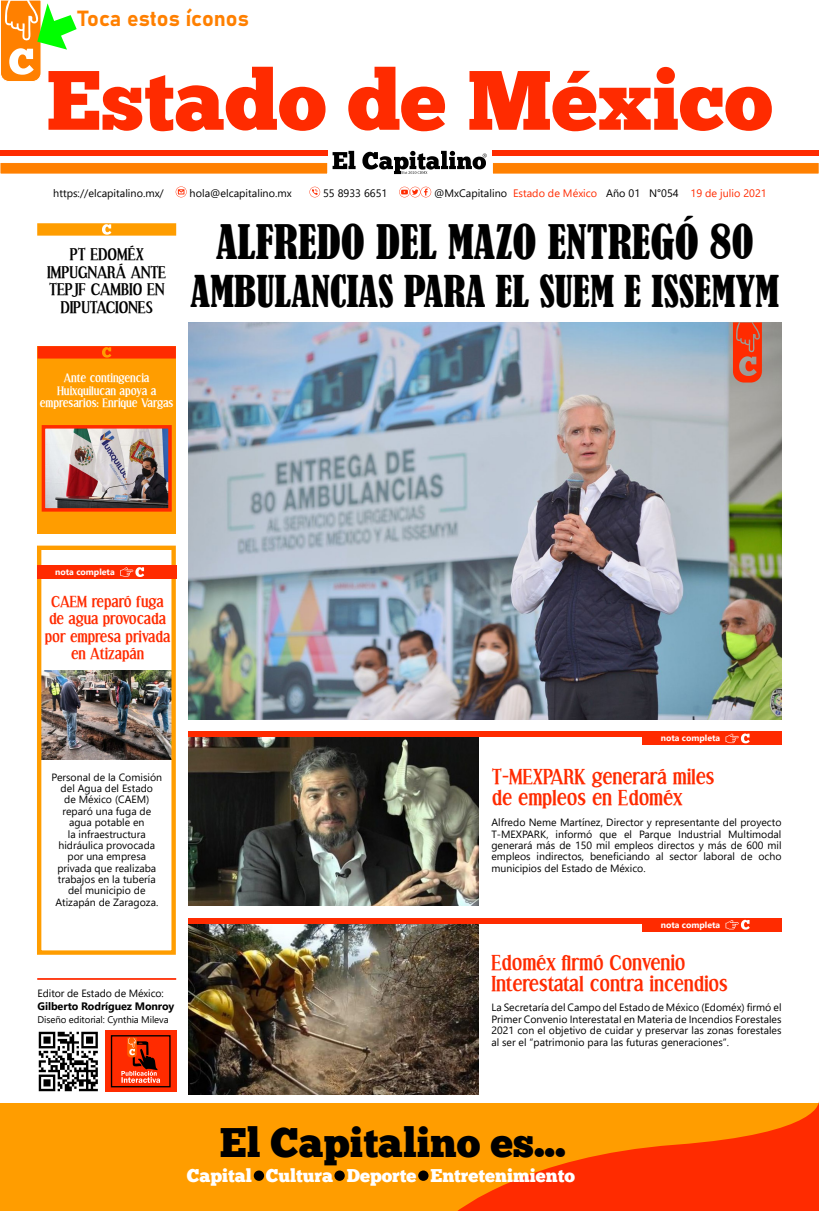
<style>
.page{position:relative;width:819px;height:1211px;background:#fff}
.page>*{position:absolute;margin:0;border:0;box-sizing:border-box;transform-origin:0 0}
.t1{font:84px "Chunk Five Ex";color:#ff2b00}
.t2{font:condensed 44.62px "Bernard";color:#000}
.t3{font:condensed 41.12px "Bernard";color:#000}
.t4{font:41.12px "Chunk Five Ex";color:#000}
.t5{font:21.61px "Bahnschrift";color:#ff8000}
.t6{font:700 20.12px "Effloresce";color:#ff2b00}
.t7{font:18.38px "Chunk Five Ex";color:#fff}
.t8{font:700 15.75px/17.5px "Effloresce";color:#000;text-align:center}
.t9{font:700 14.88px/17.5px "Effloresce";color:#ff2b00;text-align:center}
.t10{font:700 11.38px/12.2px "Effloresce";color:#fff;text-align:center}
.t11{font:10.76px "Segoe UI";color:#000}
.t12{font:10.76px "Segoe UI";color:#ff2b00}
.t13{font:700 10.76px "Segoe UI";letter-spacing:-.01em;color:#000}
.t14{font:10.5px/11.4px "Segoe UI";color:#000;text-align:justify}
.t15{font:9.62px "Segoe UI";letter-spacing:-.01em;color:#000}
.t16{font:700 8.75px "Segoe UI";color:#fff}
.s1{color:#000}
</style>
<div class="page">
<div style="left:38px;top:346px;width:138px;height:187px;background:#ff9d00"></div>
<img style="left:42px;top:670px;width:129px;height:89px">
<img style="left:189px;top:322px;width:592px;height:397px">
<div style="left:37px;top:545px;width:139px;height:409px;border:4px solid #ff9d00"></div>
<div style="left:0;top:1103px;width:819px;height:107px;background:#ff9d00"></div>
<svg style="left:459px;top:1102px;width:360px;height:108px;fill:#ff2b00"></svg>
<div style="left:254px;top:1170px;width:10px;height:10px;background:#000;border-radius:50%"></div>
<div style="left:334px;top:1170px;width:11px;height:10px;background:#000;border-radius:50%"></div>
<div style="left:418px;top:1170px;width:10px;height:10px;background:#000;border-radius:50%"></div>
<div style="left:0;top:150px;width:327px;height:6px;background:#ff2b00"></div>
<svg style="left:0;top:151px;width:486px;height:24px"></svg>
<div style="left:492px;top:150px;width:327px;height:6px;background:#ff2b00"></div>
<svg style="left:492px;top:163px;width:327px;height:11px;background:#ff850a"></svg>
<svg style="left:176px;top:186px;width:11px;height:11px"></svg>
<svg style="left:309px;top:187px;width:11px;height:10px"></svg>
<svg style="left:399px;top:187px;width:32px;height:10px"></svg>
<svg style="left:1px;top:0;width:76px;height:82px"></svg>
<img style="left:189px;top:737px;width:290px;height:168px">
<div style="left:188px;top:731px;width:458px;height:6px;background:#ff2b00"></div>
<img style="left:188px;top:923px;width:291px;height:171px">
<div style="left:188px;top:918px;width:458px;height:5px;background:#ff2b00"></div>
<svg style="left:733px;top:322px;width:28px;height:60px;background:#e84522"></svg>
<div style="left:642px;top:732px;width:139px;height:13px;background:#ff2b00"></div>
<svg style="left:725px;top:733px;width:24px;height:10px"></svg>
<div style="left:642px;top:918px;width:139px;height:13px;background:#ff2b00"></div>
<svg style="left:725px;top:919px;width:24px;height:10px"></svg>
<div style="left:37px;top:565px;width:139px;height:13px;background:#ff2b00"></div>
<svg style="left:120px;top:567px;width:24px;height:10px"></svg>
<img style="left:38px;top:1031px;width:60px;height:60px">
<div style="left:105px;top:1030px;width:71px;height:61px;background:#ff2b00"></div>
<div style="left:111px;top:1035px;width:60px;height:52px;border:1px solid #000"></div>
<svg style="left:121px;top:1037px;width:39px;height:45px"></svg>
<hr style="left:37px;top:978px;width:139px;height:1px;background:#ff2b00">
<svg style="left:37px;top:223px;width:139px;height:13px;background:#ffa414"></svg>
<svg style="left:38px;top:346px;width:138px;height:12px;background:#ff3000"></svg>
<img style="left:47px;top:430px;width:120px;height:76px">
<div style="left:42px;top:425px;width:130px;height:86px;border:4px solid #ff2b00"></div>
<p class="t5" style="left:78px;top:2px;width:172px">Toca estos íconos</p>
<p class="t1" style="left:46px;top:37px;width:727px">Estado de México</p>
<p class="t11" style="left:53px;top:183px;width:112px">https://elcapitalino.mx/</p>
<p class="t11" style="left:189px;top:183px;width:104px">hola@elcapitalino.mx</p>
<p class="t11" style="left:323px;top:183px;width:66px">55 8933 6651</p>
<p class="t12" style="left:434px;top:183px;width:334px"><span class="s1">@MxCapitalino</span> Estado de México <span class="s1">Año 01 N°054</span> 19 de julio 2021</p>
<p class="t8" style="left:47px;top:246px;width:120px">PT EDOMÉX<br>IMPUGNARÁ ANTE<br>TEPJF CAMBIO EN<br>DIPUTACIONES</p>
<p class="t2" style="left:216px;top:216px;width:539px">ALFREDO DEL MAZO ENTREGÓ 80</p>
<p class="t3" style="left:190px;top:268px;width:590px">AMBULANCIAS PARA EL SUEM E ISSEMYM</p>
<p class="t10" style="left:40px;top:372px;width:135px">Ante contingencia<br>Huixquilucan apoya a empresarios: Enrique Vargas</p>
<p class="t16" style="left:55px;top:563px;width:61px">nota completa</p>
<p class="t9" style="left:45px;top:593px;width:127px">CAEM reparó fuga de agua provocada por empresa privada en Atizapán</p>
<p class="t14" style="left:51px;top:770px;width:112px;text-align:center">Personal de la Comisión del Agua del Estado<br>de México (CAEM) reparó una fuga de agua potable en<br>la infraestructura hidráulica provocada por una empresa privada que realizaba trabajos en la tubería del municipio de<br>Atizapán de Zaragoza.</p>
<p class="t14" style="left:38px;top:986px;width:128px">Editor de Estado de México:</p>
<p class="t13" style="left:38px;top:995px;width:138px">Gilberto Rodríguez Monroy</p>
<p class="t15" style="left:38px;top:1010px;width:132px">Diseño editorial: Cynthia Mileva</p>
<p class="t16" style="left:660px;top:730px;width:61px">nota completa</p>
<p class="t6" style="left:491px;top:765px;width:224px">T-MEXPARK generará miles</p>
<p class="t6" style="left:491px;top:786px;width:192px">de empleos en Edoméx</p>
<p class="t14" style="left:491px;top:815px;width:291px">Alfredo Neme Martínez, Director y representante del proyecto T-MEXPARK, informó que el Parque Industrial Multimodal generará más de 150 mil empleos directos y más de 600 mil empleos indirectos, beneficiando al sector laboral de ocho municipios del Estado de México.</p>
<p class="t16" style="left:660px;top:916px;width:61px">nota completa</p>
<p class="t6" style="left:491px;top:951px;width:195px">Edoméx firmó Convenio</p>
<p class="t6" style="left:491px;top:972px;width:238px">Interestatal contra incendios</p>
<p class="t14" style="left:491px;top:1001px;width:291px">La Secretaría del Campo del Estado de México (Edoméx) firmó el Primer Convenio Interestatal en Materia de Incendios Forestales 2021 con el objetivo de cuidar y preservar las zonas forestales al ser el “patrimonio para las futuras generaciones”.</p>
<p class="t4" style="left:220px;top:1111px;width:347px">El Capitalino es...</p>
<p class="t7" style="left:187px;top:1161px;width:389px">Capital Cultura Deporte Entretenimiento</p>
</div>
